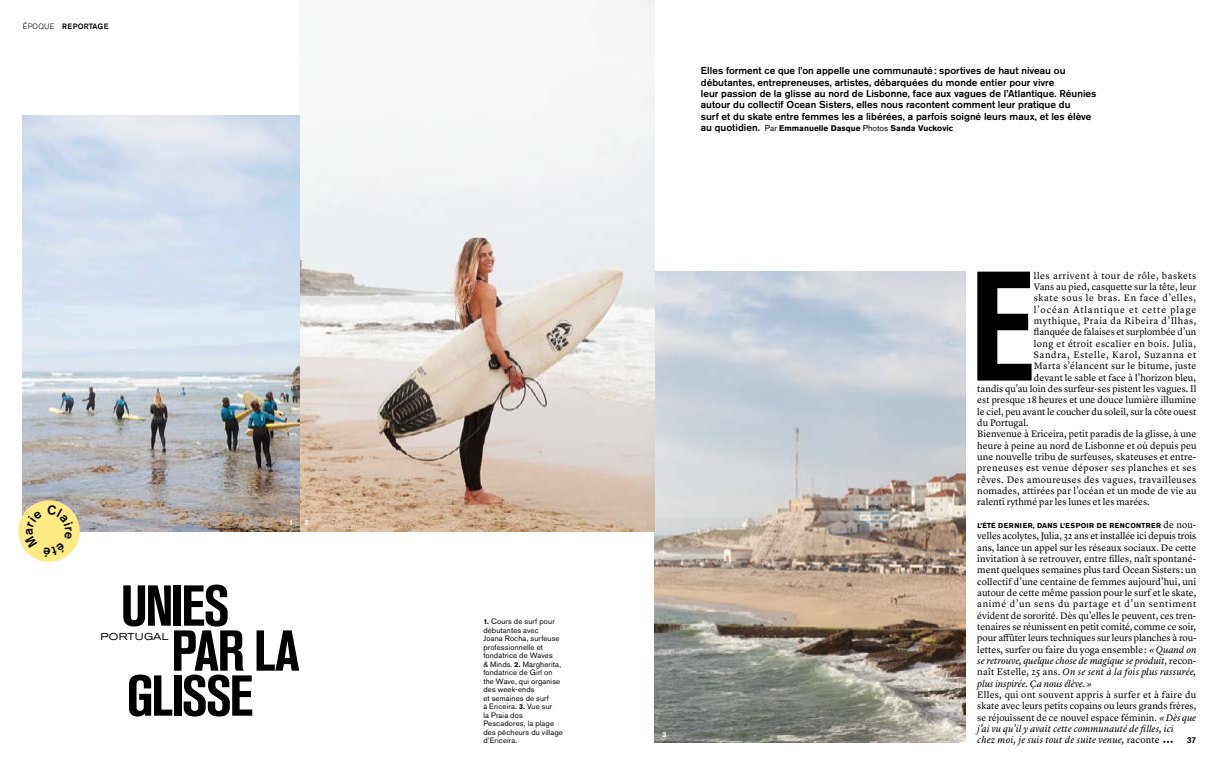
<style>
.page{position:relative;width:1219px;height:766px;background:#fff}
.page>*{position:absolute;margin:0;border:0;box-sizing:border-box;transform-origin:0 0}
.t1{font:700 condensed 154.2px "Akzidenz Grotesk Pro";color:#000}
.t2{font:700 condensed 57px "Akzidenz Grotesk Pro";letter-spacing:-.045em;color:#000}
.t3{font:500 10px/11.3px "Akzidenz Grotesk Pro";color:#000}
.t4{font:expanded 10px "Akzidenz Grotesk Pro";letter-spacing:.01em;color:#000}
.t5{font:9.8px/11.3px "Lyon Text";letter-spacing:.005em;color:#000;text-align:justify}
.t6{font:9.8px "Lyon Text";letter-spacing:.04em;color:#000}
.t7{font:9.8px "Lyon Text";letter-spacing:.035em;color:#000}
.t8{font:9.8px "Lyon Text";letter-spacing:.03em;color:#000}
.t9{font:9.8px "Lyon Text";letter-spacing:.045em;color:#000}
.t10{font:9.8px "Lyon Text";letter-spacing:.05em;color:#000}
.t11{font:9.8px "Lyon Text";letter-spacing:.055em;color:#000}
.t12{font:9.8px "Lyon Text";letter-spacing:.065em;color:#000}
.t13{font:9.8px "Lyon Text";letter-spacing:.085em;color:#000}
.t14{font:500 8.5px "Akzidenz Grotesk Pro";color:#000}
.t15{font:700 8.2px "Akzidenz Grotesk Pro";color:#000}
.t16{font:7.7px/8.5px "Akzidenz Grotesk Pro";letter-spacing:.015em;color:#000}
.t17{font:500 7.7px "Akzidenz Grotesk Pro";letter-spacing:.02em;color:#000}
.t18{font:700 7px "Akzidenz Grotesk Pro";letter-spacing:.07em;color:#000}
.t19{font:700 7px "Akzidenz Grotesk Pro";color:#fff}
.t20{font:6px "Big Caslon FB";color:#000}
.s1{font-weight:300}
.s2{font-weight:700;font-size:7px}
.s3{font-weight:500;font-size:10px}
.s4{font-weight:400;font-size:8.5px}
.s5{font-family:"Lyon Text";font-weight:400;font-size:9.8px}
.s6{font-style:italic}
</style>
<div class="page">
<img style="left:655px;top:271px;width:310px;height:471px">
<img style="left:299px;top:0;width:356px;height:531px">
<img style="left:23px;top:115px;width:276px;height:416px">
<div style="left:18px;top:500px;width:62px;height:61px;background:#ffeb86;border-radius:50%"></div>
<svg style="left:25px;top:505px;width:48px;height:51px"></svg>
<p class="t17" style="left:23px;top:21px;width:87px"><span class="s1">ÉPOQUE</span> REPORTAGE</p>
<p class="t19" style="left:289px;top:518px;width:5px">1</p>
<p class="t19" style="left:305px;top:518px;width:5px">2</p>
<h2 class="t2" style="left:121px;top:568px;width:110px">UNIES</h2>
<h2 class="t2" style="left:171px;top:613px;width:130px">PAR LA</h2>
<h2 class="t2" style="left:126px;top:658px;width:128px">GLISSE</h2>
<p class="t4" style="left:100px;top:629px;width:69px">PORTUGAL</p>
<p class="t16" style="left:483px;top:617px;width:81px"><span class="s2">1.</span> Cours de surf pour débutantes avec<br>Joana Rocha, surfeuse professionnelle et fondatrice de Waves<br>&amp; Minds. <span class="s2">2.</span> Margherita, fondatrice de Girl on the Wave, qui organise des week-ends<br>et semaines de surf<br>à Ericeira. <span class="s2">3.</span> Vue sur<br>la Praia dos<br>Pescadores, la plage des pêcheurs du village d’Ericeira.</p>
<p class="t3" style="left:701px;top:65px;width:397px">Elles forment ce que l’on appelle une communauté: sportives de haut niveau ou débutantes, entrepreneuses, artistes, débarquées du monde entier pour vivre<br>leur passion de la glisse au nord de Lisbonne, face aux vagues de l’Atlantique. Réunies autour du collectif Ocean Sisters, elles nous racontent comment leur pratique du<br>surf et du skate entre femmes les a libérées, a parfois soigné leurs maux, et les élève</p>
<p class="t15" style="left:701px;top:123px;width:254px"><span class="s3">au quotidien.</span> <span class="s4">Par</span> Emmanuelle Dasque <span class="s4">Photos</span> Sanda Vuckovic</p>
<p class="t19" style="left:663px;top:730px;width:5px">3</p>
<h1 class="t1" style="left:970px;top:227px;width:66px">E</h1>
<p class="t9" style="left:1034px;top:268px;width:164px">lles arrivent à tour de rôle, baskets</p>
<p class="t5" style="left:1034px;top:280px;width:164px">Vans au pied, casquette sur la tête, leur</p>
<p class="t11" style="left:1034px;top:290px;width:164px">skate sous le bras. En face d’elles,</p>
<p class="t13" style="left:1034px;top:302px;width:164px">l’océan Atlantique et cette plage</p>
<p class="t10" style="left:1034px;top:313px;width:164px">mythique, Praia da Ribeira d’Ilhas,</p>
<p class="t5" style="left:1034px;top:325px;width:164px">flanquée de falaises et surplombée d’un</p>
<p class="t6" style="left:1034px;top:336px;width:164px">long et étroit escalier en bois. Julia,</p>
<p class="t12" style="left:1034px;top:347px;width:164px">Sandra, Estelle, Karol, Suzanna et</p>
<p class="t8" style="left:1034px;top:358px;width:164px">Marta s’élancent sur le bitume, juste</p>
<p class="t5" style="left:1034px;top:371px;width:164px">devant le sable et face à l’horizon bleu,</p>
<p class="t5" style="left:977px;top:382px;width:221px">tandis qu’au loin des surfeur·ses pistent les vagues. Il</p>
<p class="t5" style="left:977px;top:393px;width:220px">est presque 18 heures et une douce lumière illumine</p>
<p class="t5" style="left:977px;top:405px;width:220px">le ciel, peu avant le coucher du soleil, sur la côte ouest</p>
<p class="t5" style="left:977px;top:416px;width:53px">du Portugal.</p>
<p class="t5" style="left:977px;top:427px;width:220px">Bienvenue à Ericeira, petit paradis de la glisse, à une</p>
<p class="t5" style="left:977px;top:439px;width:221px">heure à peine au nord de Lisbonne et où depuis peu</p>
<p class="t5" style="left:977px;top:450px;width:220px">une nouvelle tribu de surfeuses, skateuses et entre-</p>
<p class="t6" style="left:977px;top:460px;width:220px">preneuses est venue déposer ses planches et ses</p>
<p class="t7" style="left:977px;top:471px;width:220px">rêves. Des amoureuses des vagues, travailleuses</p>
<p class="t5" style="left:977px;top:484px;width:221px">nomades, attirées par l’océan et un mode de vie au</p>
<p class="t5" style="left:977px;top:495px;width:174px">ralenti rythmé par les lunes et les marées.</p>
<p class="t18" style="left:977px;top:521px;width:220px">L’ÉTÉ DERNIER, DANS L’ESPOIR DE RENCONTRER <span class="s5">de nou-</span></p>
<p class="t5" style="left:977px;top:529px;width:221px">velles acolytes, Julia, 32 ans et installée ici depuis trois ans, lance un appel sur les réseaux sociaux. De cette invitation à se retrouver, entre filles, naît spontané&shy;ment quelques semaines plus tard Ocean Sisters : un collectif d’une centaine de femmes aujourd’hui, uni autour de cette même passion pour le surf et le skate, animé d’un sens du partage et d’un sentiment évident de sororité. Dès qu’elles le peuvent, ces tren&shy;tenaires se réunissent en petit comité, comme ce soir, pour affûter leurs techniques sur leurs planches à rou&shy;lettes, surfer ou faire du yoga ensemble : <span class="s6">« Quand on se retrouve, quelque chose de magique se produit,</span> recon&shy;naît Estelle, 25 ans. <span class="s6">On se sent à la fois plus rassurée, plus inspirée. Ça nous élève. »</span></p>
<p class="t5" style="left:977px;top:688px;width:220px;text-align:left">Elles, qui ont souvent appris à surfer et à faire du skate avec leurs petits copains ou leurs grands frères, se réjouissent de ce nouvel espace féminin. <span class="s6">« Dès que j’ai vu qu’il y avait cette communauté de filles, ici<br>chez moi, je suis tout de suite venue,</span> raconte</p>
<p class="t14" style="left:1187px;top:734px;width:11px">37</p>
<p class="t20" style="left:1163px;top:737px;width:12px">• • •</p>
</div>
